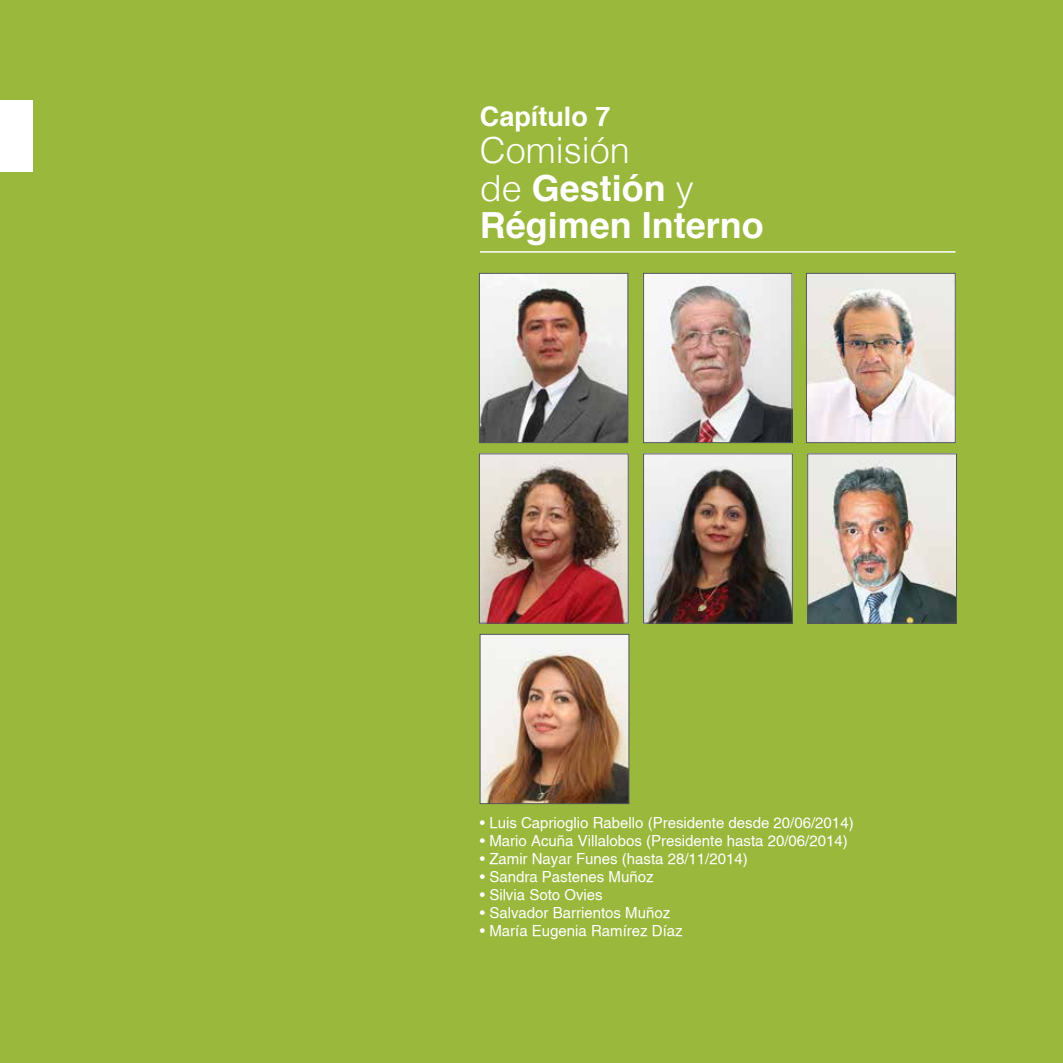
<style>
.page{position:relative;width:1063px;height:1063px;background:#99b83c}
.page>*{position:absolute;margin:0;border:0;box-sizing:border-box;transform-origin:0 0}
.t1{font:700 36px/37.5px "Helvetica";color:#fff}
.t2{font:700 27px "Helvetica";color:#fff}
.t3{font:15px "Helvetica";color:#fff}
.s1{font-weight:300}
</style>
<div class="page">
<hr style="left:480px;top:251px;width:475px;height:2px;background:#fff">
<div style="left:0;top:100px;width:33px;height:71px;background:#fff"></div>
<img style="left:808px;top:275px;width:145px;height:166px">
<div style="left:806px;top:273px;width:149px;height:170px;border:1px solid #55565a"></div>
<img style="left:481px;top:456px;width:145px;height:165px">
<div style="left:479px;top:454px;width:149px;height:169px;border:1px solid #55565a"></div>
<img style="left:481px;top:275px;width:145px;height:166px">
<div style="left:479px;top:273px;width:149px;height:170px;border:1px solid #55565a"></div>
<img style="left:645px;top:456px;width:146px;height:165px">
<div style="left:643px;top:454px;width:150px;height:169px;border:1px solid #55565a"></div>
<img style="left:645px;top:275px;width:145px;height:166px">
<div style="left:643px;top:273px;width:149px;height:170px;border:1px solid #55565a"></div>
<img style="left:482px;top:636px;width:145px;height:166px">
<div style="left:480px;top:634px;width:149px;height:170px;border:1px solid #55565a"></div>
<img style="left:809px;top:456px;width:146px;height:165px">
<div style="left:807px;top:454px;width:150px;height:169px;border:1px solid #55565a"></div>
<h2 class="t2" style="left:480px;top:95px;width:132px">Capítulo 7</h2>
<h1 class="t1" style="left:480px;top:132px;width:286px"><span class="s1">Comisión<br>de</span> Gestión <span class="s1">y<br></span>Régimen Interno</h1>
<p class="t3" style="left:480px;top:814px;width:375px">• Luis Caprioglio Rabello (Presidente desde 20/06/2014)</p>
<p class="t3" style="left:480px;top:832px;width:369px">• Mario Acuña Villalobos (Presidente hasta 20/06/2014)</p>
<p class="t3" style="left:480px;top:850px;width:269px">• Zamir Nayar Funes (hasta 28/11/2014)</p>
<p class="t3" style="left:480px;top:868px;width:175px">• Sandra Pastenes Muñoz</p>
<p class="t3" style="left:480px;top:886px;width:124px">• Silvia Soto Ovies</p>
<p class="t3" style="left:480px;top:904px;width:192px">• Salvador Barrientos Muñoz</p>
<p class="t3" style="left:480px;top:922px;width:204px">• María Eugenia Ramírez Díaz</p>
</div>
